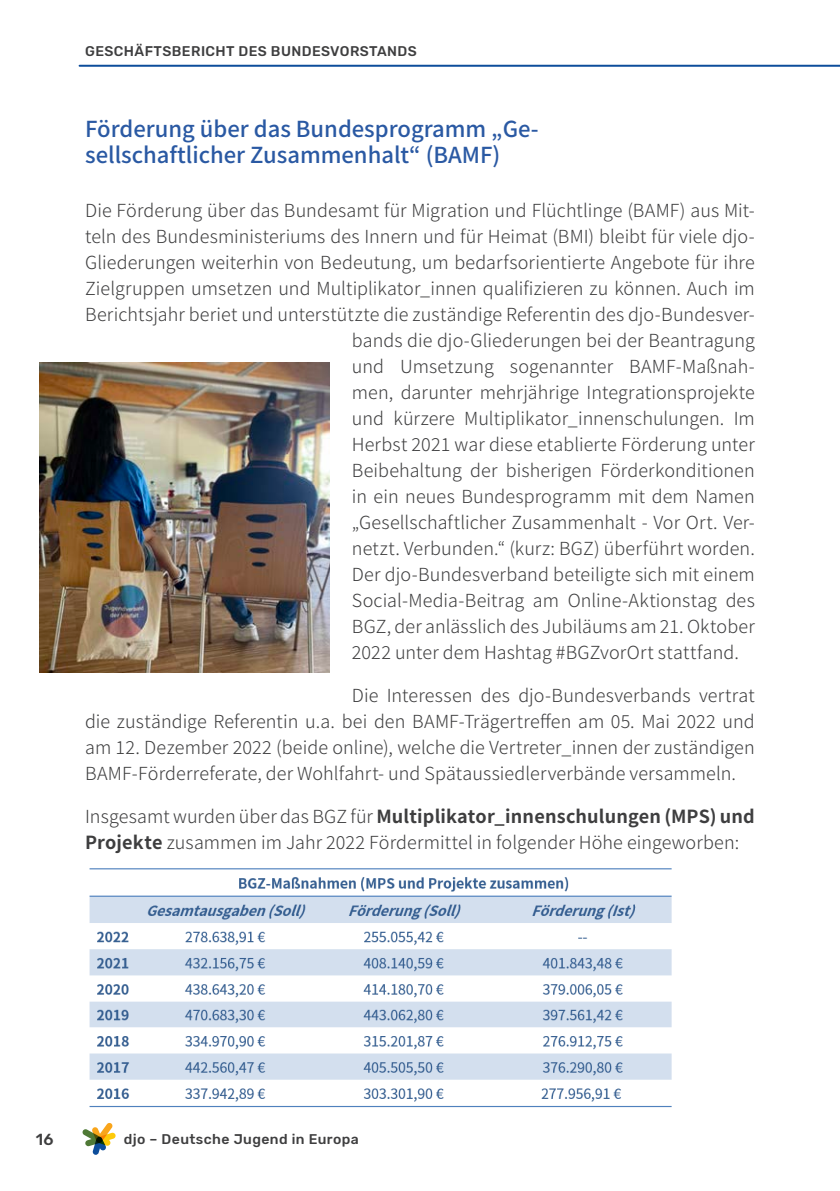
<style>
.page{position:relative;width:840px;height:1191px;background:#fff}
.page>*{position:absolute;margin:0;border:0;box-sizing:border-box;transform-origin:0 0}
.HL_3_Noto_Sans_Mediu{font:500 22px/26.4px "Noto Sans JP";color:#2a59a3}
.Fließtext_Noto_Sans{font:300 18px/26px "Noto Sans JP";letter-spacing:.005em;color:#3e3e3f;text-align:justify}
.t1{font:500 16px "Rubik";color:#3e3e3f}
.t2{font:500 14px "Rubik";letter-spacing:.03em;color:#3e3e3f}
.s1{font-weight:700}
</style>
<div class="page">
<hr style="left:79px;top:65px;width:760px;height:2px;background:#0d4d9b">
<svg style="left:82px;top:1123px;width:34px;height:31px"></svg>
<img style="left:89px;top:868px;width:583px;height:240px">
<img style="left:40px;top:362px;width:289px;height:310px">
<p class="t2" style="left:85px;top:43px;width:333px">GESCHÄFTSBERICHT DES BUNDESVORSTANDS</p>
<p class="HL_3_Noto_Sans_Mediu" style="left:85px;top:116px;width:455px">Förderung über das Bundesprogramm „Ge&shy;sellschaftlicher Zusammenhalt“ (BAMF)</p>
<p class="Fließtext_Noto_Sans" style="left:85px;top:198px;width:670px">Die Förderung über das Bundesamt für Migration und Flüchtlinge (BAMF) aus Mit-</p>
<p class="Fließtext_Noto_Sans" style="left:85px;top:224px;width:670px">teln des Bundesministeriums des Innern und für Heimat (BMI) bleibt für viele djo-</p>
<p class="Fließtext_Noto_Sans" style="left:85px;top:250px;width:670px">Gliederungen weiterhin von Bedeutung, um bedarfsorientierte Angebote für ihre</p>
<p class="Fließtext_Noto_Sans" style="left:85px;top:276px;width:670px">Zielgruppen umsetzen und Multiplikator_innen qualifizieren zu können. Auch im</p>
<p class="Fließtext_Noto_Sans" style="left:85px;top:302px;width:670px">Berichtsjahr beriet und unterstützte die zuständige Referentin des djo-Bundesver-</p>
<p class="Fließtext_Noto_Sans" style="left:351px;top:328px;width:404px">bands die djo-Gliederungen bei der Beantragung</p>
<p class="Fließtext_Noto_Sans" style="left:351px;top:354px;width:404px">und Umsetzung sogenannter BAMF-Maßnah-</p>
<p class="Fließtext_Noto_Sans" style="left:351px;top:380px;width:404px">men, darunter mehrjährige Integrationsprojekte</p>
<p class="Fließtext_Noto_Sans" style="left:351px;top:406px;width:404px">und kürzere Multiplikator_innenschulungen. Im</p>
<p class="Fließtext_Noto_Sans" style="left:351px;top:432px;width:404px">Herbst 2021 war diese etablierte Förderung unter</p>
<p class="Fließtext_Noto_Sans" style="left:351px;top:458px;width:404px">Beibehaltung der bisherigen Förderkonditionen</p>
<p class="Fließtext_Noto_Sans" style="left:351px;top:484px;width:404px">in ein neues Bundesprogramm mit dem Namen</p>
<p class="Fließtext_Noto_Sans" style="left:351px;top:510px;width:404px">„Gesellschaftlicher Zusammenhalt - Vor Ort. Ver-</p>
<p class="Fließtext_Noto_Sans" style="left:351px;top:536px;width:404px">netzt. Verbunden.“ (kurz: BGZ) überführt worden.</p>
<p class="Fließtext_Noto_Sans" style="left:351px;top:562px;width:404px">Der djo-Bundesverband beteiligte sich mit einem</p>
<p class="Fließtext_Noto_Sans" style="left:351px;top:588px;width:404px">Social-Media-Beitrag am Online-Aktionstag des</p>
<p class="Fließtext_Noto_Sans" style="left:351px;top:614px;width:404px">BGZ, der anlässlich des Jubiläums am 21. Oktober</p>
<p class="Fließtext_Noto_Sans" style="left:351px;top:640px;width:388px">2022 unter dem Hashtag #BGZvorOrt stattfand.</p>
<p class="Fließtext_Noto_Sans" style="left:85px;top:683px;width:670px;text-indent:266px">Die Interessen des djo-Bundesverbands vertrat die zuständige Referentin u.a. bei den BAMF-Trägertreffen am 05. Mai 2022 und am 12. Dezember 2022 (beide online), welche die Vertreter_innen der zuständigen BAMF-Förderreferate, der Wohlfahrt- und Spätaussiedlerverbände versammeln.</p>
<p class="Fließtext_Noto_Sans" style="left:85px;top:804px;width:670px">Insgesamt wurden über das BGZ für <span class="s1">Multiplikator_innenschulungen (MPS) und<br>Projekte</span> zusammen im Jahr 2022 Fördermittel in folgender Höhe eingeworben:</p>
<p class="t1" style="left:36px;top:1130px;width:19px">16</p>
<p class="t2" style="left:124px;top:1130px;width:236px">djo – Deutsche Jugend in Europa</p>
</div>
